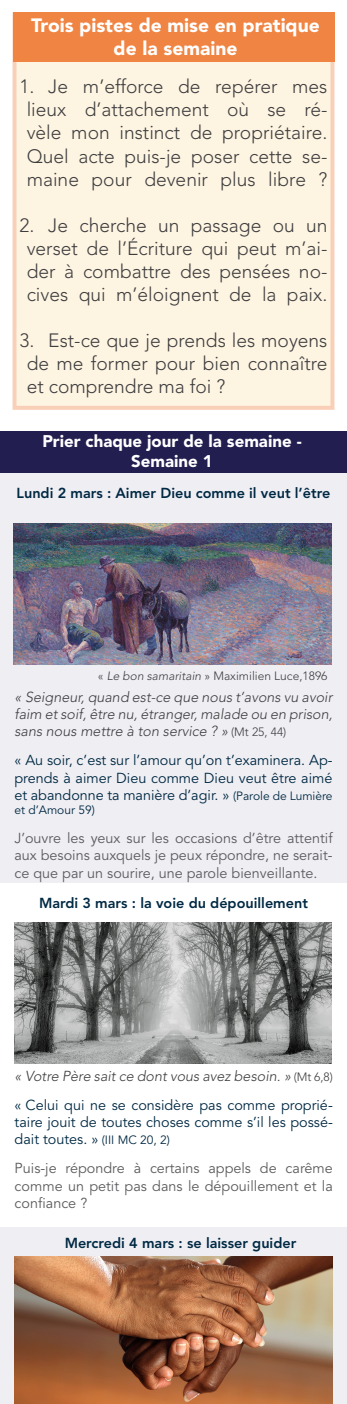
<style>
.page{position:relative;width:347px;height:1404px;background:#fff}
.page>*{position:absolute;margin:0;border:0;box-sizing:border-box;transform-origin:0 0}
.t1{font:300 19.2px/23px "Avenir LT Std";color:#3e3e3f;text-align:center}
.t2{font:900 19.2px "Avenir LT Std";color:#fff}
.t3{font:900 16.8px "Avenir LT Std";color:#fff}
.t4{font:14.4px/17.3px "Avenir LT Std";color:#002943;text-align:justify}
.t5{font:14.4px/17.3px "Avenir LT Std";color:#5c5c5f;text-align:justify}
.t6{font:italic 300 14.4px/17.3px "Avenir LT Std";color:#3e3e3f;text-align:justify}
.t7{font:800 14.4px "Avenir LT Std";color:#002943}
.t8{font:300 12px "Avenir LT Std";color:#3e3e3f}
.t9{font:12px "Avenir LT Std";color:#002943}
.s1{font-style:italic}
.s2{font-style:normal;font-size:12px}
.s3{font-size:12px}
</style>
<div class="page">
<div style="left:0;top:1226px;width:347px;height:177px;background:#efeef3"></div>
<div style="left:0;top:463px;width:347px;height:419px;background:#efeef3"></div>
<img style="left:13px;top:524px;width:318px;height:140px">
<div style="left:0;top:431px;width:347px;height:42px;background:#221e50"></div>
<div style="left:12px;top:12px;width:322px;height:398px;background:#fef4e2"></div>
<div style="left:12px;top:12px;width:322px;height:50px;background:#f08442"></div>
<img style="left:15px;top:922px;width:316px;height:141px">
<img style="left:15px;top:1256px;width:318px;height:147px">
<p class="t2" style="left:31px;top:13px;width:290px">Trois pistes de mise en pratique</p>
<p class="t2" style="left:114px;top:36px;width:125px">de la semaine</p>
<p class="t1" style="left:20px;top:75px;width:309px">1. Je m’efforce de repérer mes lieux d’attachement où se ré&shy;vèle mon instinct de propriétaire.<br>Quel acte puis-je poser cette se&shy;maine pour devenir plus libre ?</p>
<p class="t1" style="left:20px;top:213px;width:309px">2. Je cherche un passage ou un verset de l’Écriture qui peut m’ai&shy;der à combattre des pensées no&shy;cives qui m’éloignent de la paix.</p>
<p class="t1" style="left:27px;top:329px;width:302px;text-align:justify;text-indent:-7px">3. Est-ce que je prends les moyens de me former pour bien connaître et comprendre ma foi ?</p>
<p class="t3" style="left:42px;top:431px;width:261px">Prier chaque jour de la semaine -</p>
<p class="t3" style="left:131px;top:451px;width:83px">Semaine 1</p>
<p class="t7" style="left:17px;top:484px;width:315px">Lundi 2 mars : Aimer Dieu comme il veut l’être</p>
<p class="t8" style="left:98px;top:668px;width:231px">« <span class="s1">Le bon samaritain</span> » Maximilien Luce,1896</p>
<p class="t6" style="left:14px;top:688px;width:319px">« Seigneur, quand est-ce que nous t’avons vu avoir faim et soif, être nu, étranger, malade ou en prison, sans nous mettre à ton service ? » <span class="s2">(Mt 25, 44)</span></p>
<p class="t4" style="left:14px;top:752px;width:320px">« Au soir, c’est sur l’amour qu’on t’examinera. Ap&shy;prends à aimer Dieu comme Dieu veut être aimé et abandonne ta manière d’agir. » <span class="s3">(Parole de Lumière</span></p>
<p class="t9" style="left:14px;top:803px;width:82px">et d’Amour 59)</p>
<p class="t5" style="left:14px;top:829px;width:320px">J’ouvre les yeux sur les occasions d’être attentif aux besoins auxquels je peux répondre, ne serait&shy;ce que par un sourire, une parole bienveillante.</p>
<p class="t7" style="left:39px;top:894px;width:270px">Mardi 3 mars : la voie du dépouillement</p>
<p class="t6" style="left:15px;top:1067px;width:320px">« Votre Père sait ce dont vous avez besoin. » <span class="s2">(Mt 6,8)</span></p>
<p class="t4" style="left:15px;top:1096px;width:320px">« Celui qui ne se considère pas comme proprié&shy;taire jouit de toutes choses comme s’il les possé&shy;dait toutes. » <span class="s3">(III MC 20, 2)</span></p>
<p class="t5" style="left:15px;top:1159px;width:320px">Puis-je répondre à certains appels de carême comme un petit pas dans le dépouillement et la confiance ?</p>
<p class="t7" style="left:65px;top:1233px;width:233px">Mercredi 4 mars : se laisser guider</p>
</div>
